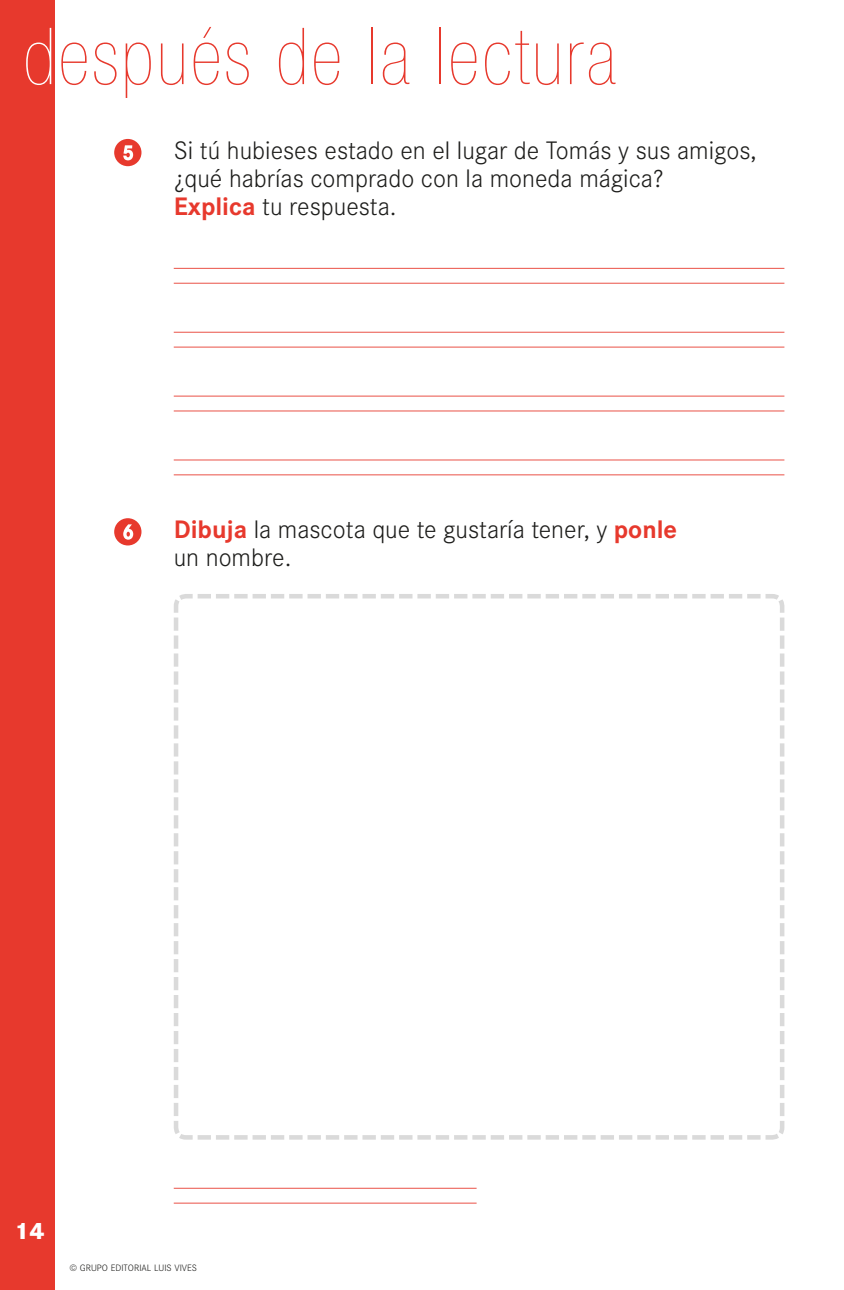
<style>
.page{position:relative;width:844px;height:1290px;background:#fff}
.page>*{position:absolute;margin:0;border:0;box-sizing:border-box;transform-origin:0 0}
.t1{font:900 condensed 78.75px "Helvetica Neue";letter-spacing:.04em;color:#e7392d}
.t2{font:300 26.25px/28px "Corporate S";color:#1d1d1b}
.t3{font:800 24.5px "Corporate S";color:#fff}
.t4{font:300 9.62px "Corporate S";color:#1d1d1b}
.s1{color:#fff}
.s2{font-weight:700;color:#e7392d}
</style>
<div class="page">
<div style="left:0;top:0;width:55px;height:1290px;background:#e7392d"></div>
<svg style="left:114px;top:139px;width:27px;height:27px"></svg>
<hr style="left:174px;top:283px;width:610px;height:1px;background:#e7392d">
<hr style="left:174px;top:268px;width:610px;height:1px;background:#e7392d">
<hr style="left:174px;top:347px;width:610px;height:1px;background:#e7392d">
<hr style="left:174px;top:332px;width:610px;height:1px;background:#e7392d">
<hr style="left:174px;top:410px;width:610px;height:1px;background:#e7392d">
<hr style="left:174px;top:396px;width:610px;height:1px;background:#e7392d">
<hr style="left:174px;top:474px;width:610px;height:1px;background:#e7392d">
<hr style="left:174px;top:459px;width:610px;height:1px;background:#e7392d">
<svg style="left:114px;top:518px;width:27px;height:27px"></svg>
<svg style="left:174px;top:594px;width:611px;height:546px"></svg>
<hr style="left:174px;top:1202px;width:302px;height:1px;background:#e7392d">
<hr style="left:174px;top:1188px;width:302px;height:1px;background:#e7392d">
<h1 class="t1" style="left:23px;top:13px;width:594px"><span class="s1">d</span>espués de la lectura</h1>
<p class="t2" style="left:174px;top:137px;width:584px">Si tú hubieses estado en el lugar de Tomás y sus amigos, ¿qué habrías comprado con la moneda mágica?<br><span class="s2">Explica</span> tu respuesta.</p>
<p class="t2" style="left:174px;top:516px;width:505px"><span class="s2">Dibuja</span> la mascota que te gustaría tener, y <span class="s2">ponle </span>un nombre.</p>
<p class="t3" style="left:15px;top:1216px;width:32px">14</p>
<p class="t4" style="left:69px;top:1263px;width:129px">© Grupo Editorial Luis Vives</p>
</div>
